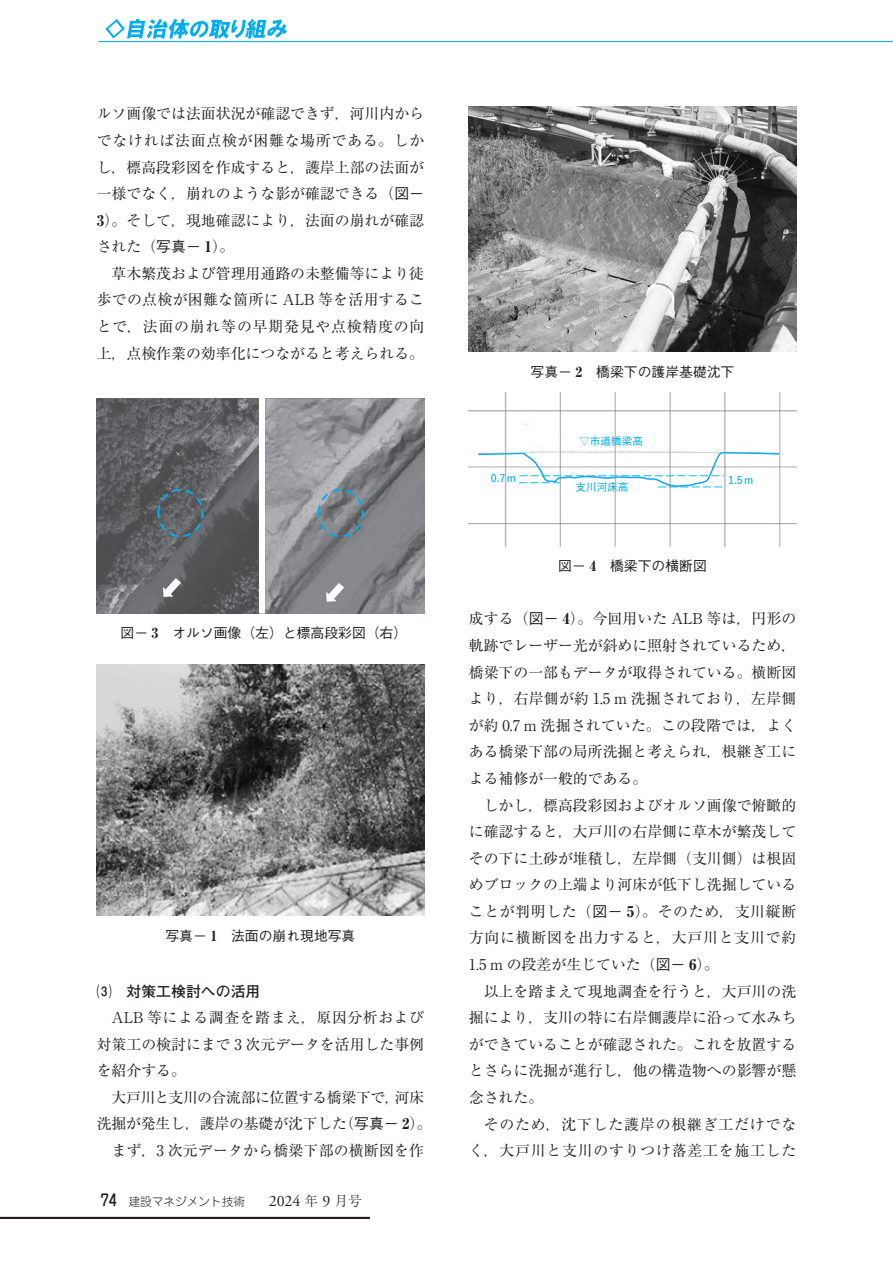
<style>
.page{position:relative;width:893px;height:1263px;background:#fff}
.page>*{position:absolute;margin:0;border:0;box-sizing:border-box;transform-origin:0 0}
.本文_14Q{font:14.85px/26.5px "Ryumin Pr 6 N";color:#231f20;text-align:justify}
.本文_14Q-2{font:14.85px/26.5px "Ryumin Pr 6 N";letter-spacing:.055em;color:#231f20;text-align:right}
.中見出し__1___太ゴ_前アキ{font:700 14.85px "Futo Go B101 Pr 6 N";color:#231f20}
.キャプション{font:500 13.8px "Gothic BBB Pr 6 N";color:#231f20}
.t1{font:300 11.7px "Jun 101 Pro";color:#231f20}
.t2{font:600 10.65px "Yu Go Pr 6 N";color:#00aeef}
.s1{font-family:"Gothic BBB Pr 6 N";font-weight:500}
.s2{font-weight:800}
.s3{font-family:"Ryumin Pr 6 N";font-weight:800}
.s4{font-family:"Jun 34 Pro";font-weight:500;font-size:15.9px}
.s5{font-family:"Adobe Garamond Pro";font-weight:400;font-size:15.9px}
.s6{font-family:"Ryumin Pr 6 N";font-size:13.8px}
</style>
<div class="page">
<img style="left:97px;top:399px;width:327px;height:214px">
<svg style="left:156px;top:488px;width:209px;height:50px;background:#73797e"></svg>
<svg style="left:163px;top:578px;width:18px;height:19px"></svg>
<svg style="left:326px;top:583px;width:18px;height:19px"></svg>
<div style="left:259px;top:399px;width:5px;height:214px;background:#fff"></div>
<img style="left:97px;top:664px;width:327px;height:252px">
<img style="left:469px;top:393px;width:327px;height:153px">
<svg style="left:478px;top:451px;width:302px;height:36px"></svg>
<img style="left:469px;top:106px;width:327px;height:246px">
<hr style="left:98px;top:41px;width:795px;height:1px;background:#00aeef">
<svg style="left:105px;top:19px;width:182px;height:20px"></svg>
<hr style="left:0;top:1217px;width:370px;height:2px;background:#231f20">
<p class="本文_14Q" style="left:97px;top:100px;width:329px">ルソ画像では法面状況が確認できず，河川内からでなければ法面点検が困難な場所である。しかし，標高段彩図を作成すると，護岸上部の法面が一様でなく，崩れのような影が確認できる（<span class="s1">図－</span><span class="s2">3</span>）。そして，現地確認により，法面の崩れが確認された（<span class="s1">写真－</span> <span class="s2">1</span>）。</p>
<p class="本文_14Q" style="left:97px;top:259px;width:329px;text-indent:15px">草木繁茂および管理用通路の未整備等により徒歩での点検が困難な箇所に ALB 等を活用することで，法面の崩れ等の早期発見や点検精度の向上，点検作業の効率化につながると考えられる。</p>
<p class="キャプション" style="left:121px;top:622px;width:288px">図－ <span class="s3">3</span>　オルソ画像（左）と標高段彩図（右）</p>
<p class="キャプション" style="left:165px;top:924px;width:192px">写真－ <span class="s3">1</span>　法面の崩れ現地写真</p>
<p class="中見出し__1___太ゴ_前アキ" style="left:97px;top:979px;width:165px">⑶　対策工検討への活用</p>
<p class="本文_14Q" style="left:97px;top:1003px;width:329px;text-indent:15px">ALB 等による調査を踏まえ，原因分析および対策工の検討にまで 3 次元データを活用した事例を紹介する。</p>
<p class="本文_14Q" style="left:97px;top:1083px;width:336px;text-align:center">大戸川と支川の合流部に位置する橋梁下で，河床<br>洗掘が発生し，護岸の基礎が沈下した（<span class="s1">写真－</span> <span class="s2">2</span>）。</p>
<p class="本文_14Q" style="left:112px;top:1136px;width:314px">まず，3 次元データから橋梁下部の横断図を作</p>
<p class="t1" style="left:101px;top:1192px;width:262px"><span class="s4">74</span> 建設マネジメント技術　　<span class="s5">2024</span> <span class="s6">年</span> <span class="s5">9</span> <span class="s6">月号</span></p>
<p class="キャプション" style="left:531px;top:360px;width:205px">写真－ <span class="s3">2</span>　橋梁下の護岸基礎沈下</p>
<p class="t2" style="left:579px;top:431px;width:65px">▽市道橋梁高</p>
<p class="t2" style="left:491px;top:468px;width:27px">0.7m</p>
<p class="t2" style="left:728px;top:470px;width:27px">1.5m</p>
<p class="t2" style="left:575px;top:477px;width:55px">支川河床高</p>
<p class="キャプション" style="left:558px;top:555px;width:150px">図－ <span class="s3">4</span>　橋梁下の横断図</p>
<p class="本文_14Q" style="left:469px;top:605px;width:329px">成する（<span class="s1">図－</span> <span class="s2">4</span>）。今回用いた ALB 等は，円形の軌跡でレーザー光が斜めに照射されているため，橋梁下の一部もデータが取得されている。横断図より，右岸側が約 1.5 m 洗掘されており，左岸側が約 0.7 m 洗掘されていた。この段階では，よくある橋梁下部の局所洗掘と考えられ，根継ぎ工による補修が一般的である。</p>
<p class="本文_14Q" style="left:469px;top:791px;width:329px;text-indent:15px">しかし，標高段彩図およびオルソ画像で俯瞰的に確認すると，大戸川の右岸側に草木が繁茂してその下に土砂が堆積し，左岸側（支川側）は根固めブロックの上端より河床が低下し洗掘していることが判明した（<span class="s1">図－</span> <span class="s2">5</span>）。そのため，支川縦断方向に横断図を出力すると，大戸川と支川で約1.5 m の段差が生じていた（<span class="s1">図－</span> <span class="s2">6</span>）。</p>
<p class="本文_14Q" style="left:469px;top:977px;width:329px;text-indent:15px">以上を踏まえて現地調査を行うと，大戸川の洗掘により，支川の特に右岸側護岸に沿って水みちができていることが確認された。これを放置するとさらに洗掘が進行し，他の構造物への影響が懸念された。</p>
<p class="本文_14Q-2" style="left:469px;top:1110px;width:329px">そのため，沈下した護岸の根継ぎ工だけでなく，大戸川と支川のすりつけ落差工を施工した</p>
</div>
